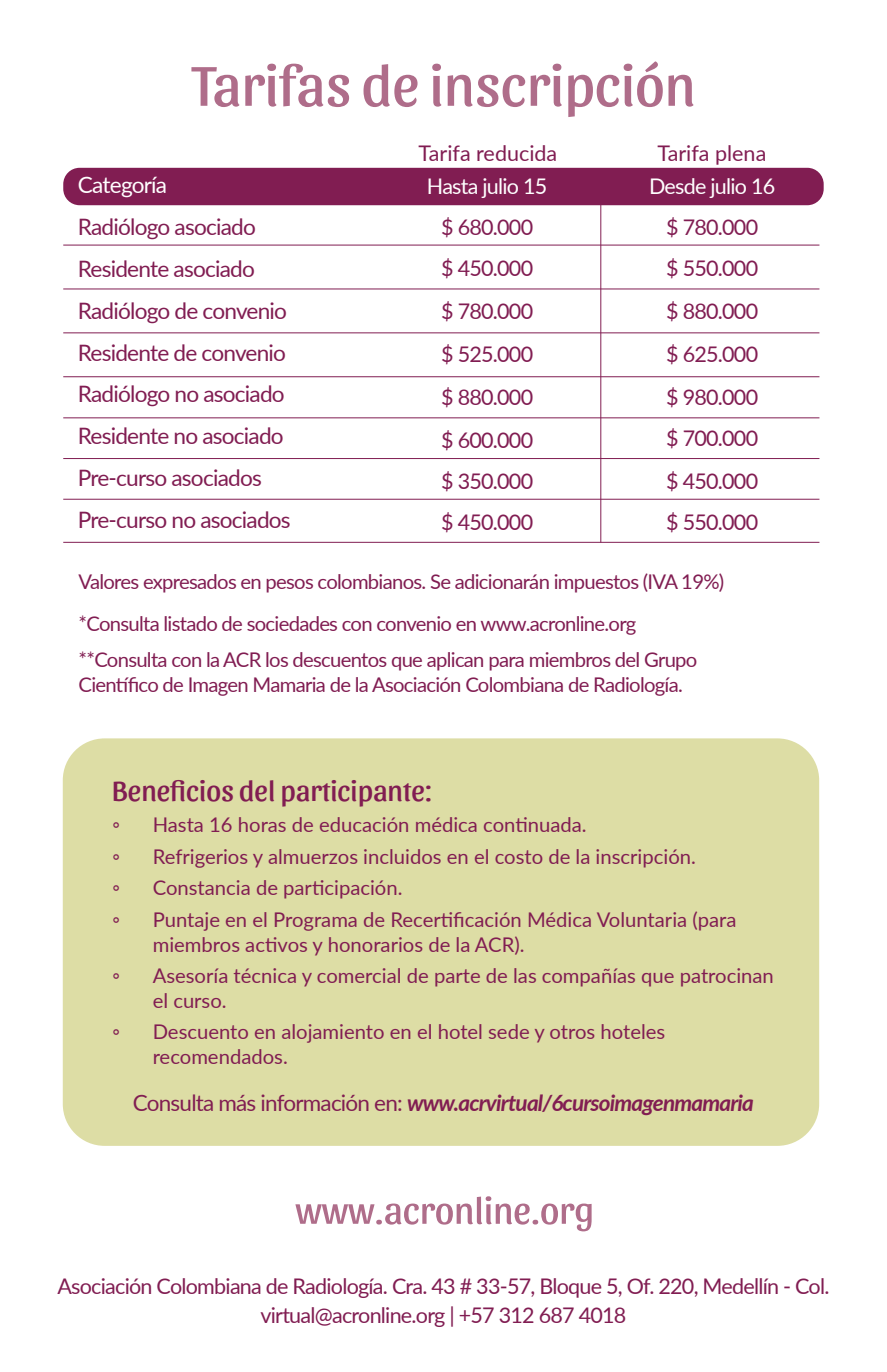
<style>
.page{position:relative;width:887px;height:1372px;background:#fff}
.page>*{position:absolute;margin:0;border:0;box-sizing:border-box;transform-origin:0 0}
.t1{font:58.5px "Sansita";color:#af6d8a}
.t2{font:29.25px "Sansita";color:#811d52}
.t3{font:22.72px/41.9px "Lato";letter-spacing:-.035em;color:#811d52}
.t4{font:22.72px "Lato";letter-spacing:-.035em;color:#fff}
.t5{font:italic 700 22.5px "Lato";letter-spacing:-.035em;color:#811d52}
.t6{font:21.6px/43px "Lato";letter-spacing:-.035em;color:#811d52}
.t7{font:21.6px "Lato";color:#811d52}
.t8{font:21.6px "Lato";letter-spacing:-.035em;color:#fff}
.t9{font:20.25px/24.8px "Lato";letter-spacing:-.005em;color:#811d52}
.t10{font:20.25px/42.8px "Lato";letter-spacing:-.035em;color:#811d52}
.s1{font-weight:400;font-style:normal}
</style>
<div class="page">
<div style="left:63px;top:738px;width:756px;height:407px;background:#dddda5;border-radius:42px"></div>
<svg style="left:295px;top:1196px;width:296px;height:35px"></svg>
<div style="left:63px;top:168px;width:760px;height:37px;background:#811d52;border-radius:16px"></div>
<hr style="left:63px;top:245px;width:756px;height:1px;background:#811d52">
<hr style="left:63px;top:288px;width:756px;height:1px;background:#811d52">
<hr style="left:63px;top:332px;width:756px;height:1px;background:#811d52">
<hr style="left:63px;top:376px;width:756px;height:1px;background:#811d52">
<hr style="left:63px;top:417px;width:756px;height:1px;background:#811d52">
<hr style="left:63px;top:458px;width:756px;height:1px;background:#811d52">
<hr style="left:63px;top:499px;width:756px;height:1px;background:#811d52">
<hr style="left:63px;top:542px;width:756px;height:1px;background:#811d52">
<hr style="left:600px;top:205px;width:1px;height:337px;background:#811d52">
<h1 class="t1" style="left:192px;top:43px;width:505px">Tarifas de inscripción</h1>
<p class="t4" style="left:78px;top:168px;width:91px">Categoría</p>
<p class="t3" style="left:78px;top:204px;width:214px">Radiólogo asociado<br>Residente asociado<br>Radiólogo de convenio<br>Residente de convenio<br>Radiólogo no asociado<br>Residente no asociado<br>Pre-curso asociados<br>Pre-curso no asociados</p>
<p class="t7" style="left:418px;top:138px;width:140px">Tarifa reducida</p>
<p class="t7" style="left:657px;top:138px;width:110px">Tarifa plena</p>
<p class="t8" style="left:427px;top:171px;width:122px">Hasta julio 15</p>
<p class="t6" style="left:441px;top:206px;width:93px;line-height:40.7px">$ 680.000 $ 450.000</p>
<p class="t6" style="left:441px;top:289px;width:93px;text-align:justify">$ 780.000 $ 525.000 $ 880.000 $ 600.000</p>
<p class="t6" style="left:441px;top:460px;width:93px;line-height:40.7px">$ 350.000 $ 450.000</p>
<p class="t8" style="left:649px;top:171px;width:128px">Desde julio 16</p>
<p class="t6" style="left:666px;top:206px;width:93px;line-height:40.7px">$ 780.000 $ 550.000</p>
<p class="t6" style="left:666px;top:289px;width:93px;text-align:justify">$ 880.000 $ 625.000 $ 980.000</p>
<p class="t6" style="left:666px;top:415px;width:93px">$ 700.000 $ 450.000</p>
<p class="t6" style="left:666px;top:499px;width:93px">$ 550.000</p>
<p class="t10" style="left:79px;top:559px;width:647px">Valores expresados en pesos colombianos. Se adicionarán impuestos (IVA 19%) *Consulta listado de sociedades con convenio en www.acronline.org</p>
<p class="t10" style="left:79px;top:646px;width:620px;line-height:24.8px">**Consulta con la ACR los descuentos que aplican para miembros del Grupo<br>Científico de Imagen Mamaria de la Asociación Colombiana de Radiología.</p>
<h2 class="t2" style="left:112px;top:769px;width:321px">Beneficios del participante:</h2>
<p class="t9" style="left:112px;top:811px;width:10px">◦</p>
<p class="t9" style="left:153px;top:811px;width:435px">Hasta 16 horas de educación médica continuada.</p>
<p class="t9" style="left:112px;top:843px;width:10px">◦</p>
<p class="t9" style="left:153px;top:843px;width:544px">Refrigerios y almuerzos incluidos en el costo de la inscripción.</p>
<p class="t9" style="left:112px;top:874px;width:10px">◦</p>
<p class="t9" style="left:153px;top:874px;width:251px">Constancia de participación.</p>
<p class="t9" style="left:112px;top:906px;width:10px">◦</p>
<p class="t9" style="left:153px;top:906px;width:585px">Puntaje en el Programa de Recertificación Médica Voluntaria (para miembros activos y honorarios de la ACR).</p>
<p class="t9" style="left:112px;top:962px;width:10px">◦</p>
<p class="t9" style="left:153px;top:962px;width:622px">Asesoría técnica y comercial de parte de las compañías que patrocinan el curso.</p>
<p class="t9" style="left:112px;top:1018px;width:10px">◦</p>
<p class="t9" style="left:153px;top:1018px;width:514px">Descuento en alojamiento en el hotel sede y otros hoteles recomendados.</p>
<p class="t5" style="left:133px;top:1086px;width:622px"><span class="s1">Consulta más información en:</span> www.acrvirtual/6cursoimagenmamaria</p>
<p class="t6" style="left:57px;top:1270px;width:773px;line-height:29.2px;text-align:center">Asociación Colombiana de Radiología. Cra. 43 # 33-57, Bloque 5, Of. 220, Medellín - Col. virtual@acronline.org | +57 312 687 4018</p>
</div>
